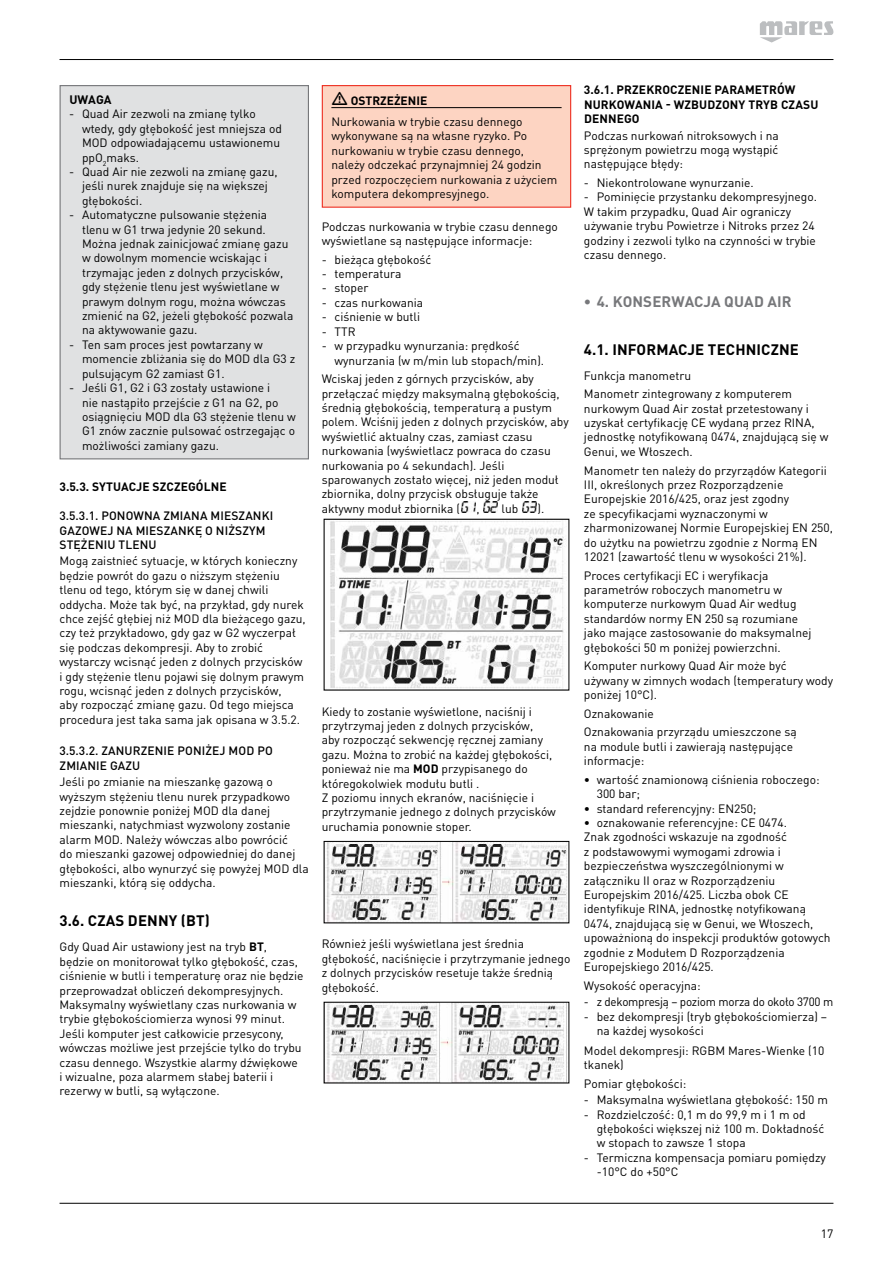
<style>
.page{position:relative;width:893px;height:1263px;background:#fff}
.page>*{position:absolute;margin:0;border:0;box-sizing:border-box;transform-origin:0 0}
.t1{font:700 15px "DIN Pro";letter-spacing:.01em;color:#000}
.t2{font:700 15px "DIN Pro";letter-spacing:.01em;color:#77787b}
.t3{font:700 12.15px "DIN Pro";color:#000}
.t4{font:12px/14.4px "DIN Pro";color:#000}
.t5{font:500 12px/14.4px "DIN Pro";letter-spacing:.01em;color:#000}
.t6{font:700 12px/14.4px "DIN Pro";letter-spacing:.01em;color:#000}
.t7{font:12px "DIN Pro";letter-spacing:-.02em;color:#000}
.s1{font-weight:700}
</style>
<div class="page">
<hr style="left:60px;top:59px;width:773px;height:1px;background:#000">
<hr style="left:60px;top:1203px;width:773px;height:1px;background:#000">
<svg style="left:760px;top:21px;width:74px;height:22px"></svg>
<div style="left:60px;top:86px;width:248px;height:373px;background:#e0e1e2"></div>
<div style="left:60px;top:85px;width:249px;height:374px;border:1px solid #77787b"></div>
<div style="left:322px;top:86px;width:249px;height:121px;background:#fdd4c2"></div>
<hr style="left:331px;top:107px;width:231px;height:1px;background:#000">
<div style="left:322px;top:85px;width:249px;height:123px;border:1px solid #ee3124"></div>
<img style="left:461px;top:502px;width:14px;height:11px">
<img style="left:483px;top:502px;width:15px;height:11px">
<img style="left:522px;top:502px;width:15px;height:11px">
<svg style="left:323px;top:518px;width:247px;height:173px"></svg>
<svg style="left:323px;top:841px;width:247px;height:83px"></svg>
<svg style="left:323px;top:1001px;width:247px;height:83px"></svg>
<p class="t3" style="left:69px;top:91px;width:44px">UWAGA</p>
<p class="t4" style="left:82px;top:106px;width:201px;text-indent:-13px">- Quad Air zezwoli na zmianę tylko wtedy, gdy głębokość jest mniejsza od<br>MOD odpowiadającemu ustawionemu ppO<sub>2</sub>maks.</p>
<p class="t4" style="left:82px;top:164px;width:197px;text-indent:-13px">- Quad Air nie zezwoli na zmianę gazu, jeśli nurek znajduje się na większej głębokości.</p>
<p class="t4" style="left:82px;top:207px;width:213px;text-indent:-13px">- Automatyczne pulsowanie stężenia tlenu w G1 trwa jedynie 20 sekund.<br>Można jednak zainicjować zmianę gazu w dowolnym momencie wciskając i trzymając jeden z dolnych przycisków, gdy stężenie tlenu jest wyświetlane w prawym dolnym rogu, można wówczas zmienić na G2, jeżeli głębokość pozwala na aktywowanie gazu.</p>
<p class="t4" style="left:82px;top:337px;width:215px;text-indent:-13px">- Ten sam proces jest powtarzany w momencie zbliżania się do MOD dla G3 z pulsującym G2 zamiast G1.</p>
<p class="t4" style="left:82px;top:380px;width:215px;text-indent:-13px">- Jeśli G1, G2 i G3 zostały ustawione i<br>nie nastąpiło przejście z G1 na G2, po osiągnięciu MOD dla G3 stężenie tlenu w G1 znów zacznie pulsować ostrzegając o możliwości zamiany gazu.</p>
<p class="t6" style="left:60px;top:479px;width:169px">3.5.3. SYTUACJE SZCZEGÓLNE</p>
<p class="t5" style="left:60px;top:508px;width:215px">3.5.3.1. PONOWNA ZMIANA MIESZANKI<br>GAZOWEJ NA MIESZANKĘ O NIŻSZYM<br>STĘŻENIU TLENU</p>
<p class="t4" style="left:60px;top:553px;width:248px">Mogą zaistnieć sytuacje, w których konieczny będzie powrót do gazu o niższym stężeniu tlenu od tego, którym się w danej chwili oddycha. Może tak być, na przykład, gdy nurek chce zejść głębiej niż MOD dla bieżącego gazu, czy też przykładowo, gdy gaz w G2 wyczerpał się podczas dekompresji. Aby to zrobić wystarczy wcisnąć jeden z dolnych przycisków i gdy stężenie tlenu pojawi się dolnym prawym rogu, wcisnąć jeden z dolnych przycisków,<br>aby rozpocząć zmianę gazu. Od tego miejsca procedura jest taka sama jak opisana w 3.5.2.</p>
<p class="t5" style="left:60px;top:743px;width:215px">3.5.3.2. ZANURZENIE PONIŻEJ MOD PO<br>ZMIANIE GAZU</p>
<p class="t4" style="left:60px;top:774px;width:251px">Jeśli po zmianie na mieszankę gazową o wyższym stężeniu tlenu nurek przypadkowo zejdzie ponownie poniżej MOD dla danej mieszanki, natychmiast wyzwolony zostanie alarm MOD. Należy wówczas albo powrócić<br>do mieszanki gazowej odpowiedniej do danej głębokości, albo wynurzyć się powyżej MOD dla mieszanki, którą się oddycha.</p>
<p class="t1" style="left:60px;top:911px;width:152px">3.6. CZAS DENNY (BT)</p>
<p class="t4" style="left:60px;top:939px;width:245px">Gdy Quad Air ustawiony jest na tryb <span class="s1">BT</span>, będzie on monitorował tylko głębokość, czas, ciśnienie w butli i temperaturę oraz nie będzie przeprowadzał obliczeń dekompresyjnych.<br>Maksymalny wyświetlany czas nurkowania w trybie głębokościomierza wynosi 99 minut.<br>Jeśli komputer jest całkowicie przesycony, wówczas możliwe jest przejście tylko do trybu czasu dennego. Wszystkie alarmy dźwiękowe i wizualne, poza alarmem słabej baterii i rezerwy w butli, są wyłączone.</p>
<p class="t6" style="left:351px;top:93px;width:78px">OSTRZEŻENIE</p>
<p class="t4" style="left:331px;top:114px;width:227px">Nurkowania w trybie czasu dennego wykonywane są na własne ryzyko. Po nurkowaniu w trybie czasu dennego, należy odczekać przynajmniej 24 godzin przed rozpoczęciem nurkowania z użyciem komputera dekompresyjnego.</p>
<p class="t4" style="left:322px;top:219px;width:238px">Podczas nurkowania w trybie czasu dennego wyświetlane są następujące informacje:</p>
<p class="t4" style="left:322px;top:252px;width:111px">- bieżąca głębokość</p>
<p class="t4" style="left:322px;top:266px;width:81px">- temperatura</p>
<p class="t4" style="left:322px;top:280px;width:48px">- stoper</p>
<p class="t4" style="left:322px;top:295px;width:103px">- czas nurkowania</p>
<p class="t4" style="left:322px;top:309px;width:100px">- ciśnienie w butli</p>
<p class="t4" style="left:322px;top:324px;width:35px">- TTR</p>
<p class="t4" style="left:334px;top:338px;width:211px;text-indent:-13px">- w przypadku wynurzania: prędkość wynurzania (w m/min lub stopach/min).</p>
<p class="t4" style="left:322px;top:371px;width:249px">Wciskaj jeden z górnych przycisków, aby przełączać między maksymalną głębokością, średnią głębokością, temperaturą a pustym polem. Wciśnij jeden z dolnych przycisków, aby wyświetlić aktualny czas, zamiast czasu nurkowania (wyświetlacz powraca do czasu nurkowania po 4 sekundach). Jeśli sparowanych zostało więcej, niż jeden moduł zbiornika, dolny przycisk obsługuje także aktywny moduł zbiornika (</p>
<p class="t4" style="left:476px;top:501px;width:5px">,</p>
<p class="t4" style="left:502px;top:501px;width:18px">lub</p>
<p class="t4" style="left:538px;top:501px;width:8px">).</p>
<p class="t4" style="left:322px;top:703px;width:236px">Kiedy to zostanie wyświetlone, naciśnij i przytrzymaj jeden z dolnych przycisków,<br>aby rozpocząć sekwencję ręcznej zamiany gazu. Można to zrobić na każdej głębokości, ponieważ nie ma <span class="s1">MOD</span> przypisanego do któregokolwiek modułu butli .<br>Z poziomu innych ekranów, naciśnięcie i przytrzymanie jednego z dolnych przycisków uruchamia ponownie stoper.</p>
<p class="t4" style="left:322px;top:936px;width:250px">Również jeśli wyświetlana jest średnia głębokość, naciśnięcie i przytrzymanie jednego z dolnych przycisków resetuje także średnią głębokość.</p>
<p class="t6" style="left:584px;top:82px;width:236px">3.6.1. PRZEKROCZENIE PARAMETRÓW<br>NURKOWANIA - WZBUDZONY TRYB CZASU<br>DENNEGO</p>
<p class="t4" style="left:584px;top:128px;width:196px;text-align:justify">Podczas nurkowań nitroksowych i na sprężonym powietrzu mogą wystąpić następujące błędy:</p>
<p class="t4" style="left:584px;top:175px;width:171px">- Niekontrolowane wynurzanie.</p>
<p class="t4" style="left:584px;top:189px;width:235px">- Pominięcie przystanku dekompresyjnego.<br>W takim przypadku, Quad Air ograniczy używanie trybu Powietrze i Nitroks przez 24 godziny i zezwoli tylko na czynności w trybie czasu dennego.</p>
<p class="t2" style="left:584px;top:291px;width:209px">• 4. KONSERWACJA QUAD AIR</p>
<p class="t1" style="left:584px;top:339px;width:217px">4.1. INFORMACJE TECHNICZNE</p>
<p class="t4" style="left:584px;top:365px;width:209px;line-height:18.6px">Funkcja manometru<br>Manometr zintegrowany z komputerem</p>
<p class="t4" style="left:584px;top:401px;width:246px">nurkowym Quad Air został przetestowany i uzyskał certyfikację CE wydaną przez RINA, jednostkę notyfikowaną 0474, znajdującą się w Genui, we Włoszech.</p>
<p class="t4" style="left:584px;top:462px;width:250px">Manometr ten należy do przyrządów Kategorii III, określonych przez Rozporządzenie Europejskie 2016/425, oraz jest zgodny<br>ze specyfikacjami wyznaczonymi w zharmonizowanej Normie Europejskiej EN 250, do użytku na powietrzu zgodnie z Normą EN 12021 (zawartość tlenu w wysokości 21%).</p>
<p class="t4" style="left:584px;top:567px;width:229px">Proces certyfikacji EC i weryfikacja parametrów roboczych manometru w komputerze nurkowym Quad Air według standardów normy EN 250 są rozumiane jako mające zastosowanie do maksymalnej głębokości 50 m poniżej powierzchni.</p>
<p class="t4" style="left:584px;top:658px;width:251px">Komputer nurkowy Quad Air może być używany w zimnych wodach (temperatury wody poniżej 10°C).</p>
<p class="t4" style="left:584px;top:703px;width:214px;line-height:18.6px">Oznakowanie<br>Oznakowania przyrządu umieszczone są</p>
<p class="t4" style="left:584px;top:739px;width:211px">na module butli i zawierają następujące informacje:</p>
<p class="t4" style="left:597px;top:772px;width:224px;text-indent:-13px">• wartość znamionową ciśnienia roboczego:<br>300 bar;</p>
<p class="t4" style="left:584px;top:800px;width:174px">• standard referencyjny: EN250;</p>
<p class="t4" style="left:584px;top:815px;width:248px">• oznakowanie referencyjne: CE 0474.<br>Znak zgodności wskazuje na zgodność<br>z podstawowymi wymogami zdrowia i bezpieczeństwa wyszczególnionymi w załączniku II oraz w Rozporządzeniu Europejskim 2016/425. Liczba obok CE identyfikuje RINA, jednostkę notyfikowaną 0474, znajdującą się w Genui, we Włoszech, upoważnioną do inspekcji produktów gotowych zgodnie z Modułem D Rozporządzenia Europejskiego 2016/425.</p>
<p class="t4" style="left:584px;top:978px;width:118px">Wysokość operacyjna:</p>
<p class="t7" style="left:584px;top:994px;width:251px">- z dekompresją – poziom morza do około 3700 m</p>
<p class="t4" style="left:597px;top:1008px;width:232px;text-indent:-13px">- bez dekompresji (tryb głębokościomierza) – na każdej wysokości</p>
<p class="t4" style="left:584px;top:1042px;width:242px">Model dekompresji: RGBM Mares-Wienke (10 tkanek)</p>
<p class="t4" style="left:584px;top:1075px;width:104px">Pomiar głębokości:</p>
<p class="t4" style="left:584px;top:1092px;width:245px">- Maksymalna wyświetlana głębokość: 150 m</p>
<p class="t4" style="left:597px;top:1106px;width:229px;text-indent:-13px">- Rozdzielczość: 0,1 m do 99,9 m i 1 m od głębokości większej niż 100 m. Dokładność w stopach to zawsze 1 stopa</p>
<p class="t4" style="left:597px;top:1150px;width:231px;text-indent:-13px">- Termiczna kompensacja pomiaru pomiędzy -10°C do +50°C</p>
<p class="t4" style="left:821px;top:1226px;width:14px">17</p>
</div>
